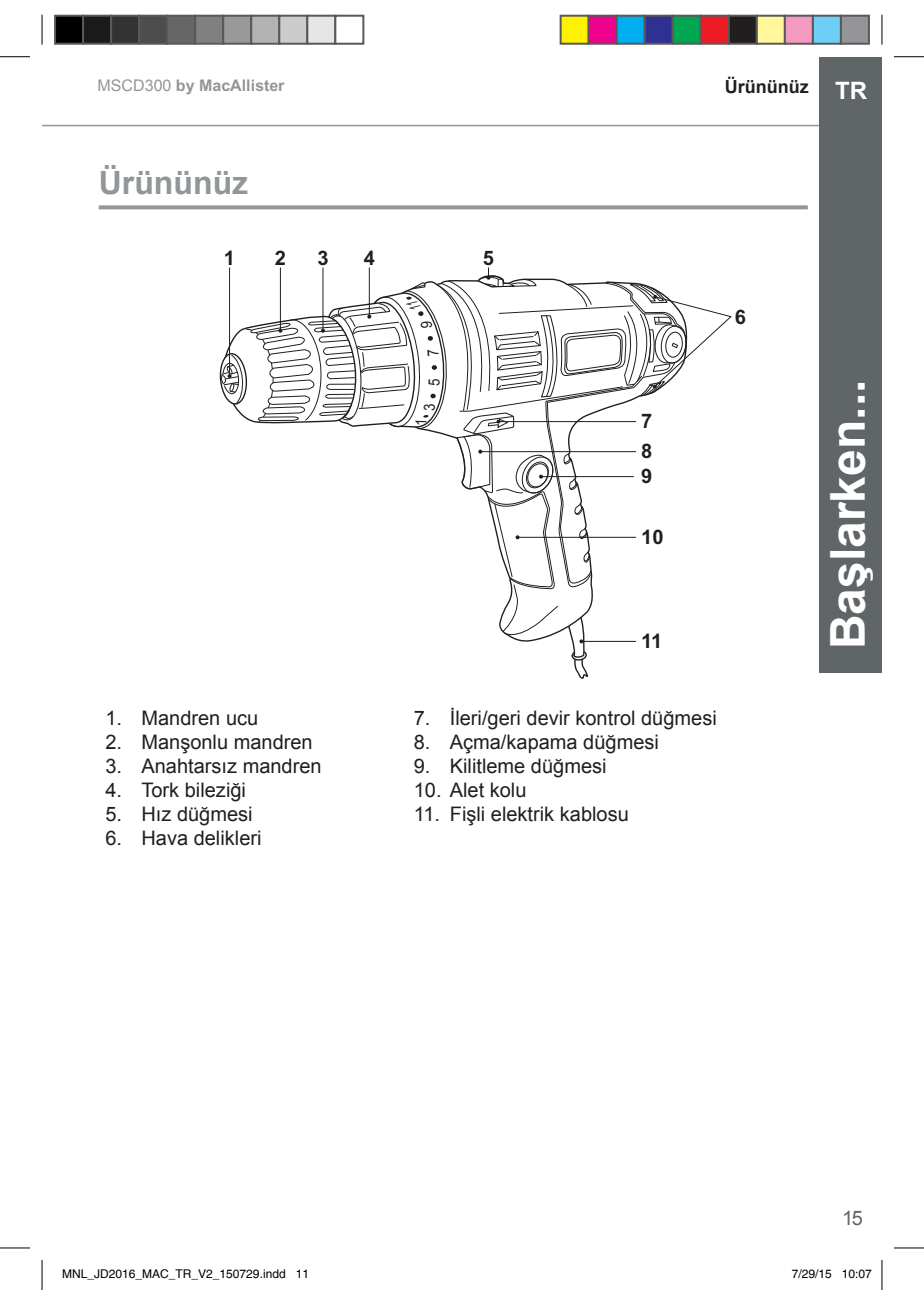
<style>
.page{position:relative;width:924px;height:1290px;background:#fff}
.page>*{position:absolute;margin:0;border:0;box-sizing:border-box;transform-origin:0 0}
.t1{font:700 48px "Arial";color:#fff}
.t2{font:700 32px "Arial";color:#919699}
.t3{font:700 24px "Arial";color:#fff}
.t4{font:20px "Arial";color:#221e1f}
.t5{font:700 20px/30px "Arial";color:#221e1f}
.t6{font:20px "Arial";color:#626466}
.t7{font:700 18px "Arial";color:#221e1f}
.t8{font:700 16px "Arial";color:#939598}
.t9{font:12px "Helvetica";color:#000}
.s1{font-weight:400}
</style>
<div class="page">
<hr style="left:42px;top:125px;width:777px;height:1px;background:#919699">
<div style="left:818px;top:57px;width:63px;height:615px;background:#606568"></div>
<svg style="left:99px;top:205px;width:708px;height:4px;background:#9ba0a2"></svg>
<hr style="left:0;top:56px;width:30px;height:1px;background:#000">
<hr style="left:893px;top:56px;width:30px;height:1px;background:#000">
<hr style="left:0;top:1247px;width:30px;height:1px;background:#000">
<hr style="left:893px;top:1247px;width:30px;height:1px;background:#000">
<hr style="left:42px;top:15px;width:1px;height:30px;background:#000">
<hr style="left:42px;top:1259px;width:1px;height:30px;background:#000">
<hr style="left:881px;top:15px;width:1px;height:30px;background:#000">
<hr style="left:881px;top:1259px;width:1px;height:30px;background:#000">
<div style="left:55px;top:16px;width:28px;height:28px;background:#000"></div>
<div style="left:54px;top:15px;width:30px;height:30px;border:2px solid #595959"></div>
<div style="left:83px;top:16px;width:28px;height:28px;background:#1a1a1a"></div>
<div style="left:82px;top:15px;width:30px;height:30px;border:2px solid #595959"></div>
<div style="left:111px;top:16px;width:28px;height:28px;background:#333"></div>
<div style="left:110px;top:15px;width:30px;height:30px;border:2px solid #595959"></div>
<div style="left:139px;top:16px;width:28px;height:28px;background:#4d4d4d"></div>
<div style="left:138px;top:15px;width:30px;height:30px;border:2px solid #595959"></div>
<div style="left:167px;top:16px;width:28px;height:28px;background:#666"></div>
<div style="left:166px;top:15px;width:30px;height:30px;border:2px solid #595959"></div>
<div style="left:195px;top:16px;width:28px;height:28px;background:#808080"></div>
<div style="left:194px;top:15px;width:30px;height:30px;border:2px solid #595959"></div>
<div style="left:223px;top:16px;width:28px;height:28px;background:#999"></div>
<div style="left:222px;top:15px;width:30px;height:30px;border:2px solid #595959"></div>
<div style="left:251px;top:16px;width:28px;height:28px;background:#b3b3b3"></div>
<div style="left:250px;top:15px;width:30px;height:30px;border:2px solid #595959"></div>
<div style="left:279px;top:16px;width:28px;height:28px;background:#ccc"></div>
<div style="left:278px;top:15px;width:30px;height:30px;border:2px solid #595959"></div>
<div style="left:307px;top:16px;width:28px;height:28px;background:#e6e6e6"></div>
<div style="left:306px;top:15px;width:30px;height:30px;border:2px solid #595959"></div>
<div style="left:334px;top:15px;width:30px;height:30px;border:2px solid #595959"></div>
<div style="left:560px;top:16px;width:28px;height:28px;background:#fff200"></div>
<div style="left:559px;top:15px;width:30px;height:30px;border:2px solid #595959"></div>
<div style="left:588px;top:16px;width:28px;height:28px;background:#ec008c"></div>
<div style="left:587px;top:15px;width:30px;height:30px;border:2px solid #595959"></div>
<div style="left:616px;top:16px;width:28px;height:28px;background:#00aeef"></div>
<div style="left:615px;top:15px;width:30px;height:30px;border:2px solid #595959"></div>
<div style="left:644px;top:16px;width:28px;height:28px;background:#2e3092"></div>
<div style="left:643px;top:15px;width:30px;height:30px;border:2px solid #595959"></div>
<div style="left:672px;top:16px;width:28px;height:28px;background:#00a650"></div>
<div style="left:671px;top:15px;width:30px;height:30px;border:2px solid #595959"></div>
<div style="left:700px;top:16px;width:28px;height:28px;background:#ed1b23"></div>
<div style="left:699px;top:15px;width:30px;height:30px;border:2px solid #595959"></div>
<div style="left:728px;top:16px;width:28px;height:28px;background:#221e1f"></div>
<div style="left:727px;top:15px;width:30px;height:30px;border:2px solid #595959"></div>
<div style="left:756px;top:16px;width:28px;height:28px;background:#fff799"></div>
<div style="left:755px;top:15px;width:30px;height:30px;border:2px solid #595959"></div>
<div style="left:784px;top:16px;width:28px;height:28px;background:#f49ac1"></div>
<div style="left:783px;top:15px;width:30px;height:30px;border:2px solid #595959"></div>
<div style="left:812px;top:16px;width:28px;height:28px;background:#6dcff6"></div>
<div style="left:811px;top:15px;width:30px;height:30px;border:2px solid #595959"></div>
<div style="left:840px;top:16px;width:28px;height:28px;background:#939598"></div>
<div style="left:839px;top:15px;width:30px;height:30px;border:2px solid #595959"></div>
<svg style="left:219px;top:267px;width:513px;height:412px"></svg>
<p class="t7" style="left:724px;top:74px;width:85px">Ürününüz</p>
<p class="t8" style="left:98px;top:76px;width:188px"><span class="s1">MSCD300</span> by MacAllister</p>
<p class="t3" style="left:834px;top:76px;width:33px">TR</p>
<h2 class="t2" style="left:99px;top:161px;width:151px">Ürününüz</h2>
<p class="t5" style="left:224px;top:243px;width:13px">1</p>
<p class="t5" style="left:274px;top:243px;width:13px">2</p>
<p class="t5" style="left:317px;top:243px;width:13px">3</p>
<p class="t5" style="left:363px;top:243px;width:13px">4</p>
<p class="t5" style="left:482px;top:243px;width:13px">5</p>
<p class="t5" style="left:734px;top:302px;width:13px">6</p>
<p class="t4" style="left:105px;top:704px;width:154px">1. Mandren ucu</p>
<p class="t4" style="left:105px;top:728px;width:209px">2. Manşonlu mandren</p>
<p class="t4" style="left:105px;top:752px;width:218px">3. Anahtarsız mandren</p>
<p class="t4" style="left:105px;top:776px;width:142px">4. Tork bileziği</p>
<p class="t4" style="left:105px;top:800px;width:149px">5. Hız düğmesi</p>
<p class="t4" style="left:105px;top:824px;width:158px">6. Hava delikleri</p>
<p class="t5" style="left:641px;top:406px;width:13px">7<br>8</p>
<p class="t5" style="left:641px;top:461px;width:13px">9</p>
<p class="t5" style="left:641px;top:522px;width:24px">10</p>
<p class="t5" style="left:641px;top:626px;width:23px">11</p>
<p class="t4" style="left:413px;top:704px;width:304px">7. İleri/geri devir kontrol düğmesi</p>
<p class="t4" style="left:413px;top:728px;width:246px">8. Açma/kapama düğmesi</p>
<p class="t4" style="left:413px;top:752px;width:194px">9. Kilitleme düğmesi</p>
<p class="t4" style="left:413px;top:776px;width:114px">10. Alet kolu</p>
<p class="t4" style="left:413px;top:800px;width:216px">11. Fişli elektrik kablosu</p>
<h1 class="t1" style="left:815px;top:649px;width:271px;rotate:-90deg">Başlarken...</h1>
<p class="t6" style="left:841px;top:1204px;width:22px">15</p>
<p class="t9" style="left:62px;top:1266px;width:248px">MNL_JD2016_MAC_TR_V2_150729.indd 11</p>
<p class="t9" style="left:791px;top:1266px;width:82px">7/29/15 10:07</p>
</div>
